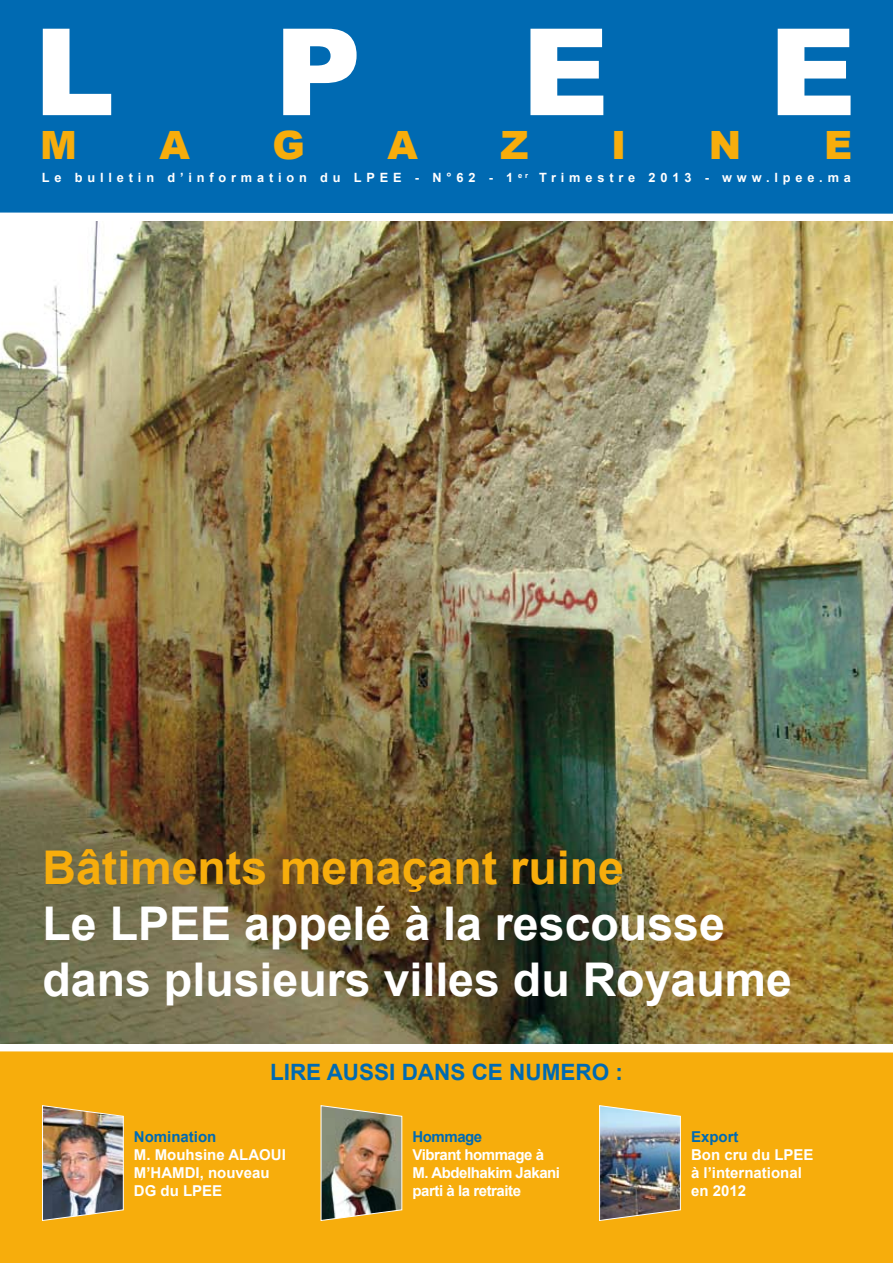
<style>
.page{position:relative;width:893px;height:1263px;background:#fff}
.page>*{position:absolute;margin:0;border:0;box-sizing:border-box;transform-origin:0 0}
.t1{font:900 120.75px "Arial";color:#fff}
.t2{font:700 46.5px/55.8px "Arial";color:#fff}
.t3{font:700 46.5px "Arial";color:#f7ad0c}
.t4{font:900 39px "Arial";color:#f7ad0c}
.t5{font:700 22.5px "Arial";color:#006ab2}
.t6{font:700 15px/18px "Arial";color:#fff}
.t7{font:700 15px/18px "Arial";letter-spacing:-.03em;color:#fff}
.t8{font:700 15px "Arial";color:#006ab2}
.t9{font:700 15px "Arial";letter-spacing:-.03em;color:#006ab2}
.t10{font:700 12.75px "Arial";letter-spacing:.38em;color:#fff}
</style>
<div class="page">
<div style="left:0;top:0;width:893px;height:214px;background:#006ab2"></div>
<img style="left:0;top:221px;width:893px;height:823px">
<div style="left:0;top:1051px;width:893px;height:212px;background:#f7ad0c"></div>
<img style="left:42px;top:1105px;width:82px;height:116px">
<img style="left:320px;top:1105px;width:83px;height:116px">
<img style="left:599px;top:1105px;width:82px;height:116px">
<h1 class="t1" style="left:34px;top:5px;width:82px">L</h1>
<h1 class="t1" style="left:274px;top:5px;width:89px">P</h1>
<h1 class="t1" style="left:522px;top:5px;width:89px">E</h1>
<h1 class="t1" style="left:769px;top:5px;width:89px">E</h1>
<h3 class="t4" style="left:40px;top:123px;width:38px">M</h3>
<h3 class="t4" style="left:160px;top:123px;width:32px">A</h3>
<h3 class="t4" style="left:272px;top:123px;width:34px">G</h3>
<h3 class="t4" style="left:388px;top:123px;width:32px">A</h3>
<h3 class="t4" style="left:500px;top:123px;width:30px">Z</h3>
<h3 class="t4" style="left:611px;top:123px;width:17px">I</h3>
<h3 class="t4" style="left:709px;top:123px;width:34px">N</h3>
<h3 class="t4" style="left:824px;top:123px;width:30px">E</h3>
<p class="t10" style="left:42px;top:171px;width:810px">Le bulletin d’information du LPEE - N°62 - 1 <sup>er</sup> Trimestre 2013 - www.lpee.ma</p>
<h2 class="t3" style="left:43px;top:842px;width:583px">Bâtiments menaçant ruine</h2>
<h2 class="t2" style="left:43px;top:896px;width:751px">Le LPEE appelé à la rescousse dans plusieurs villes du Royaume</h2>
<h3 class="t5" style="left:270px;top:1059px;width:354px">LIRE AUSSI DANS CE NUMERO :</h3>
<p class="t8" style="left:134px;top:1128px;width:84px">Nomination</p>
<p class="t6" style="left:134px;top:1146px;width:153px">M. Mouhsine ALAOUI<br>M’HAMDI, nouveau<br>DG du LPEE</p>
<p class="t9" style="left:412px;top:1128px;width:71px">Hommage</p>
<p class="t7" style="left:412px;top:1146px;width:149px">Vibrant hommage à<br>M. Abdelhakim Jakani parti à la retraite</p>
<p class="t8" style="left:691px;top:1128px;width:49px">Export</p>
<p class="t6" style="left:691px;top:1146px;width:124px">Bon cru du LPEE à l’international en 2012</p>
</div>
